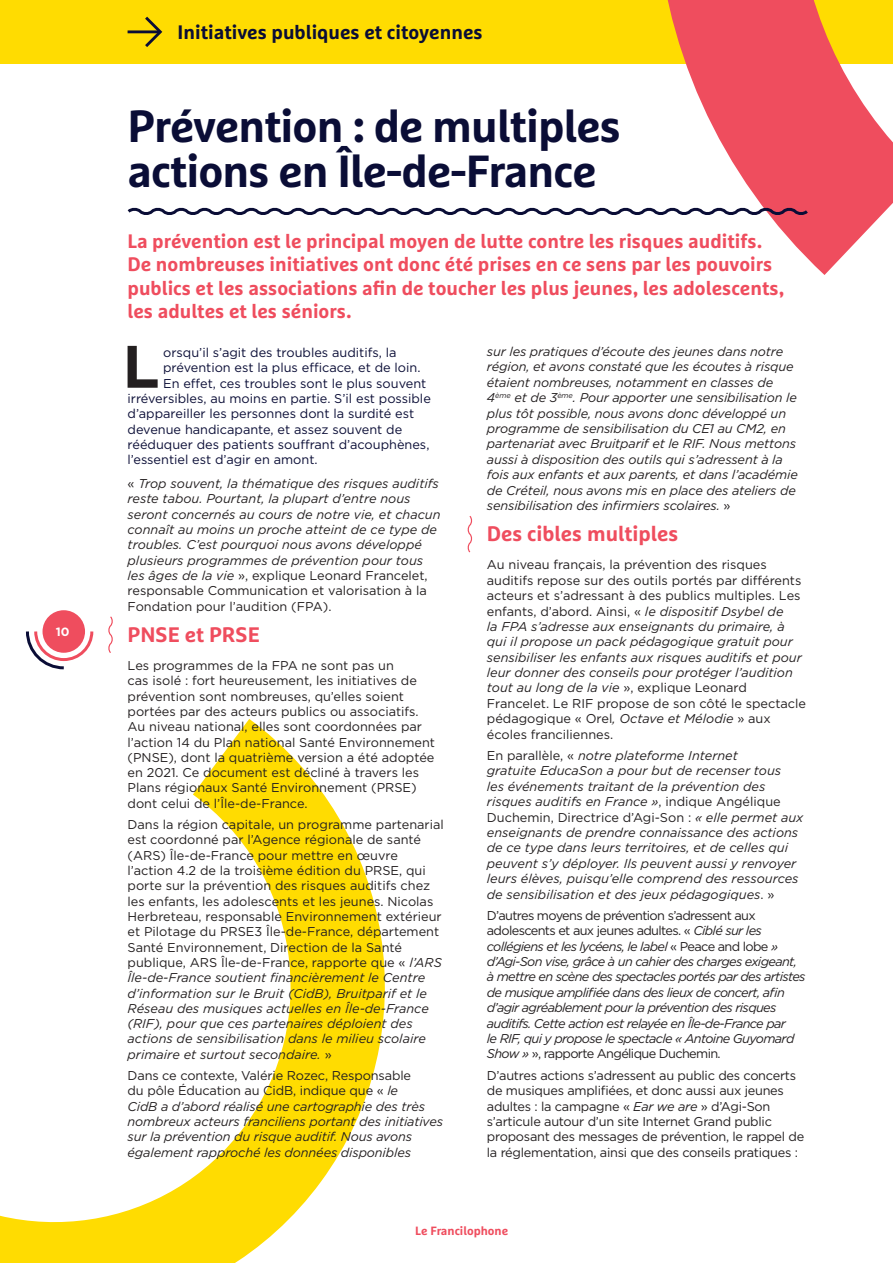
<style>
.page{position:relative;width:893px;height:1263px;background:#fff}
.page>*{position:absolute;margin:0;border:0;box-sizing:border-box;transform-origin:0 0}
.TXT_-_Lettrine__blue{font:700 59.85px "Gotham";color:#231f20}
.TITRE_H1{font:700 45px/45px "Marselis Pro";letter-spacing:-.02em;color:#0a0d36}
.TXT_-_Titrage__Trait{font:700 21px "Marselis Pro";color:#ef4d5e}
.Chapeaux{font:700 19.5px/23.4px "Marselis Pro";color:#ef4d5e}
.TITRE_H1-2{font:700 19.5px "Marselis Pro";color:#0a0d36}
.t1{font:12.75px/15.3px "Gotham";color:#231f20}
.t2{font:italic 12.75px/15.5px "Gotham";letter-spacing:-.01em;color:#231f20}
.t3{font:italic 12.75px/15.5px "Gotham";letter-spacing:-.05em;color:#231f20}
.TXT_-_Lettrine__blue-2{font:12.75px "Gotham";color:#0a0d36}
.t4{font:12.75px/15.5px "Gotham";letter-spacing:-.02em;color:#231f20}
.t5{font:700 12px "Marselis Pro";color:#ef4d5e}
.TITRE_H1-3{font:700 12px "Gotham";color:#fff}
.s1{font-style:normal}
.s2{font-style:italic}
</style>
<div class="page">
<svg style="left:0;top:625px;width:376px;height:638px"></svg>
<div style="left:0;top:0;width:893px;height:64px;background:#ffdc01"></div>
<hr style="left:128px;top:30px;width:32px;height:3px;background:#0a0d36">
<svg style="left:142px;top:16px;width:21px;height:31px"></svg>
<svg style="left:107px;top:616px;width:7px;height:38px"></svg>
<svg style="left:467px;top:516px;width:6px;height:37px"></svg>
<svg style="left:676px;top:0;width:217px;height:275px"></svg>
<svg style="left:127px;top:204px;width:684px;height:14px"></svg>
<div style="left:43px;top:610px;width:42px;height:43px;background:#ef4d5e;border-radius:50%"></div>
<svg style="left:24px;top:628px;width:71px;height:43px"></svg>
<p class="TITRE_H1-3" style="left:56px;top:624px;width:15px">10</p>
<p class="TITRE_H1-2" style="left:178px;top:20px;width:307px">Initiatives publiques et citoyennes</p>
<p class="TITRE_H1" style="left:128px;top:103px;width:495px">Prévention : de multiples actions en Île-de-France</p>
<p class="Chapeaux" style="left:128px;top:229px;width:658px">La prévention est le principal moyen de lutte contre les risques auditifs.<br>De nombreuses initiatives ont donc été prises en ce sens par les pouvoirs publics et les associations afin de toucher les plus jeunes, les adolescents, les adultes et les séniors.</p>
<p class="TXT_-_Lettrine__blue" style="left:123px;top:327px;width:39px">L</p>
<p class="TXT_-_Lettrine__blue-2" style="left:163px;top:344px;width:235px">orsqu’il s’agit des troubles auditifs, la</p>
<p class="t2" style="left:487px;top:344px;width:312px">sur les pratiques d’écoute des jeunes dans notre région, et avons constaté que les écoutes à risque étaient nombreuses, notamment en classes de 4<sup>ème</sup> et de 3<sup>ème</sup>. Pour apporter une sensibilisation le plus tôt possible, nous avons donc développé un programme de sensibilisation du CE1 au CM2, en partenariat avec Bruitparif et le RIF. Nous mettons aussi à disposition des outils qui s’adressent à la fois aux enfants et aux parents, et dans l’académie de Créteil, nous avons mis en place des ateliers de sensibilisation des infirmiers scolaires. <span class="s1">»</span></p>
<p class="TXT_-_Titrage__Trait" style="left:487px;top:521px;width:193px">Des cibles multiples</p>
<p class="t1" style="left:487px;top:557px;width:321px">Au niveau français, la prévention des risques auditifs repose sur des outils portés par différents acteurs et s’adressant à des publics multiples. Les enfants, d’abord. Ainsi, « <span class="s2">le dispositif Dsybel de<br>la FPA s’adresse aux enseignants du primaire, à qui il propose un pack pédagogique gratuit pour sensibiliser les enfants aux risques auditifs et pour leur donner des conseils pour protéger l’audition tout au long de la vie</span> », explique Leonard Francelet. Le RIF propose de son côté le spectacle pédagogique « Orel<span class="s2">, Octave et Mélodie</span> » aux écoles franciliennes.</p>
<p class="t2" style="left:487px;top:747px;width:318px"><span class="s1">En parallèle, «</span> notre plateforme Internet<br>gratuite EducaSon a pour but de recenser tous<br>les événements traitant de la prévention des risques auditifs en France »<span class="s1">, indique Angélique Duchemin, Directrice d’Agi-Son :</span> « elle permet aux enseignants de prendre connaissance des actions de ce type dans leurs territoires, et de celles qui peuvent s’y déployer. Ils peuvent aussi y renvoyer leurs élèves, puisqu’elle comprend des ressources de sensibilisation et des jeux pédagogiques<span class="s1">. »</span></p>
<p class="t3" style="left:487px;top:907px;width:320px"><span class="s1">D’autres moyens de prévention s’adressent aux adolescents et aux jeunes adultes. «</span> Ciblé sur les collégiens et les lycéens, le label <span class="s1">« Peace and lobe</span> » d’Agi-Son vise, grâce à un cahier des charges exigeant, à mettre en scène des spectacles portés par des artistes de musique amplifiée dans des lieux de concert, afin d’agir agréablement pour la prévention des risques auditifs. Cette action est relayée en Île-de-France par<br>le RIF, qui y propose le spectacle « Antoine Guyomard Show » <span class="s1">», rapporte Angélique Duchemin.</span></p>
<p class="t4" style="left:487px;top:1067px;width:319px">D’autres actions s’adressent au public des concerts de musiques amplifiées, et donc aussi aux jeunes adultes : la campagne « <span class="s2">Ear we are</span> » d’Agi-Son s’articule autour d’un site Internet Grand public proposant des messages de prévention, le rappel de la réglementation, ainsi que des conseils pratiques :</p>
<p class="TXT_-_Lettrine__blue-2" style="left:163px;top:360px;width:259px">prévention est la plus efficace, et de loin.</p>
<p class="TXT_-_Lettrine__blue-2" style="left:163px;top:375px;width:265px">En effet, ces troubles sont le plus souvent</p>
<p class="TXT_-_Lettrine__blue-2" style="left:128px;top:390px;width:305px">irréversibles, au moins en partie. S’il est possible</p>
<p class="TXT_-_Lettrine__blue-2" style="left:128px;top:406px;width:288px">d’appareiller les personnes dont la surdité est</p>
<p class="TXT_-_Lettrine__blue-2" style="left:128px;top:421px;width:276px">devenue handicapante, et assez souvent de</p>
<p class="TXT_-_Lettrine__blue-2" style="left:128px;top:436px;width:303px">rééduquer des patients souffrant d’acouphènes,</p>
<p class="TXT_-_Lettrine__blue-2" style="left:128px;top:452px;width:192px">l’essentiel est d’agir en amont.</p>
<p class="t2" style="left:128px;top:476px;width:314px"><span class="s1">«</span> Trop souvent, la thématique des risques auditifs reste tabou. Pourtant, la plupart d’entre nous seront concernés au cours de notre vie, et chacun connaît au moins un proche atteint de ce type de troubles. C’est pourquoi nous avons développé plusieurs programmes de prévention pour tous les âges de la vie <span class="s1">», explique Leonard Francelet, responsable Communication et valorisation à la Fondation pour l’audition (FPA).</span></p>
<p class="TXT_-_Titrage__Trait" style="left:128px;top:621px;width:134px">PNSE et PRSE</p>
<p class="t1" style="left:128px;top:657px;width:309px">Les programmes de la FPA ne sont pas un<br>cas isolé : fort heureusement, les initiatives de prévention sont nombreuses, qu’elles soient portées par des acteurs publics ou associatifs.<br>Au niveau national, elles sont coordonnées par l’action 14 du Plan national Santé Environnement (PNSE), dont la quatrième version a été adoptée en 2021. Ce document est décliné à travers les Plans régionaux Santé Environnement (PRSE) dont celui de l’Île-de-France.</p>
<p class="t1" style="left:128px;top:817px;width:318px">Dans la région capitale, un programme partenarial est coordonné par l’Agence régionale de santé (ARS) Île-de-France pour mettre en œuvre l’action 4.2 de la troisième édition du PRSE, qui porte sur la prévention des risques auditifs chez les enfants, les adolescents et les jeunes. Nicolas Herbreteau, responsable Environnement extérieur et Pilotage du PRSE3 Île-de-France, département Santé Environnement, Direction de la Santé publique, ARS Île-de-France, rapporte que « <span class="s2">l’ARS Île-de-France soutient financièrement le Centre d’information sur le Bruit (CidB), Bruitparif et le Réseau des musiques actuelles en Île-de-France (RIF), pour que ces partenaires déploient des actions de sensibilisation dans le milieu scolaire primaire et surtout secondaire.</span> »</p>
<p class="t2" style="left:128px;top:1068px;width:317px"><span class="s1">Dans ce contexte, Valérie Rozec, Responsable<br>du pôle Éducation au CidB, indique que «</span> le<br>CidB a d’abord réalisé une cartographie des très nombreux acteurs franciliens portant des initiatives sur la prévention du risque auditif. Nous avons également rapproché les données disponibles</p>
<p class="t5" style="left:415px;top:1224px;width:94px">Le Francilophone</p>
</div>
